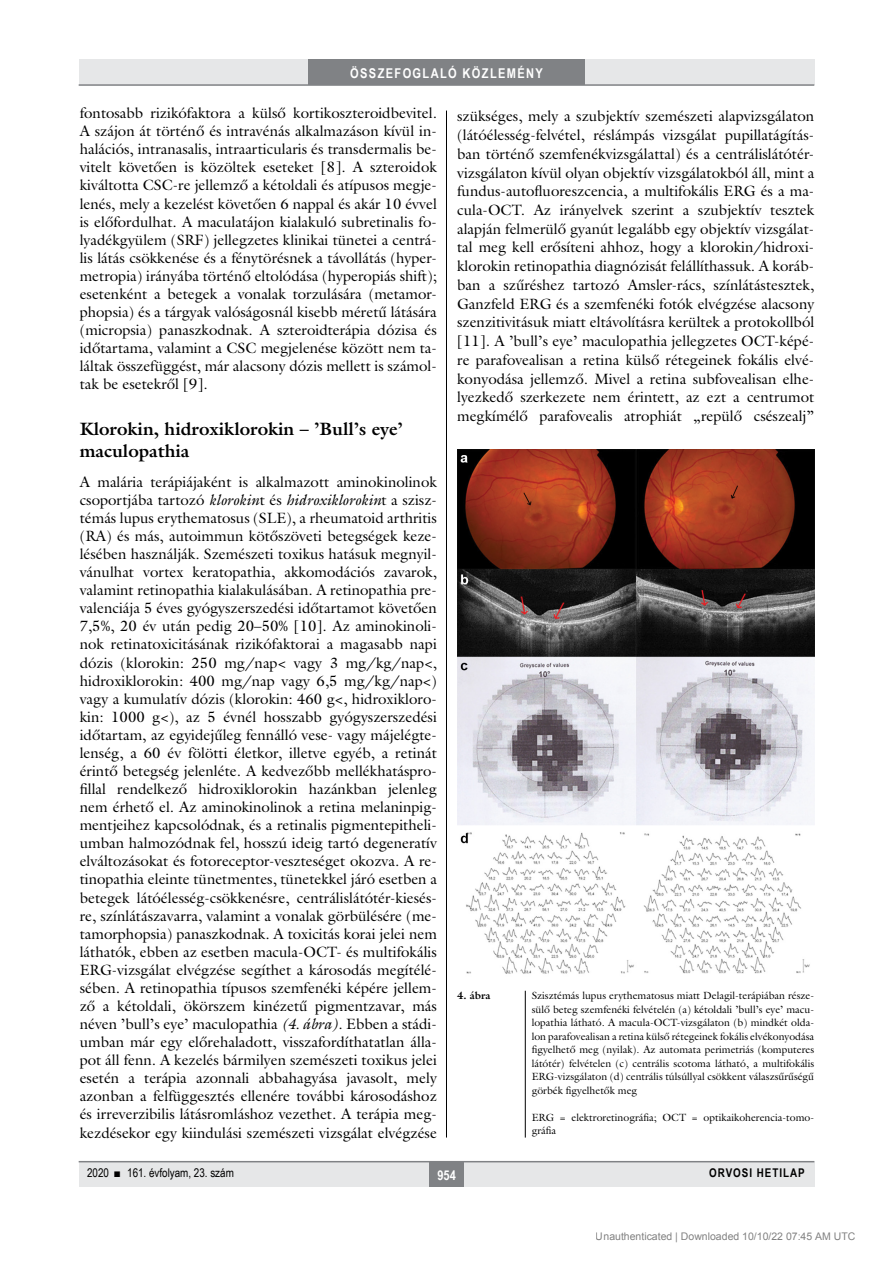
<style>
.page{position:relative;width:893px;height:1263px;background:#fff}
.page>*{position:absolute;margin:0;border:0;box-sizing:border-box;transform-origin:0 0}
.alcimbold{font:700 18px/21.6px "Galliard Reg";color:#000}
.Body_tompa{font:15px/18px "Galliard Reg";color:#000}
.Body_Text{font:15px/18px "Galliard Reg";color:#000;text-align:justify}
.t1{font:700 13.5px "Arial Narrow";letter-spacing:.1em;color:#fff}
.t2{font:12px "Arial Narrow";color:#000}
.t3{font:700 12px "Arial Narrow";letter-spacing:.08em;color:#000}
.kepalairas2{font:10.5px/13.5px "Galliard Reg";color:#000;text-align:justify}
.t4{font:10.5px "Arial";color:rgb(0 0 0/.5)}
.kepalairas1{font:700 10.5px "Galliard Reg";color:#000}
.s1{font-style:italic}
</style>
<div class="page">
<div style="left:79px;top:1161px;width:735px;height:25px;background:#e6e7e8"></div>
<hr style="left:79px;top:1161px;width:735px;height:1px;background:#808285">
<div style="left:430px;top:1161px;width:34px;height:25px;background:#808285"></div>
<div style="left:79px;top:60px;width:735px;height:25px;background:#e6e7e8"></div>
<div style="left:308px;top:60px;width:277px;height:25px;background:#808285"></div>
<hr style="left:79px;top:84px;width:735px;height:2px;background:#808285">
<hr style="left:446px;top:111px;width:1px;height:1026px;background:#000">
<img style="left:457px;top:450px;width:357px;height:524px">
<hr style="left:525px;top:991px;width:1px;height:146px;background:#000">
<p class="t1" style="left:350px;top:63px;width:194px">ÖSSZEFOGLALÓ KÖZLEMÉNY</p>
<p class="Body_Text" style="left:80px;top:104px;width:359px">fontosabb rizikófaktora a külső kortikoszteroidbevitel.<br>A szájon át történő és intravénás alkalmazáson kívül in&shy;halációs, intranasalis, intraarticularis és transdermalis be&shy;vitelt követően is közöltek eseteket [8]. A szteroidok kiváltotta CSC-re jellemző a kétoldali és atípusos megje&shy;lenés, mely a kezelést követően 6 nappal és akár 10 évvel is előfordulhat. A maculatájon kialakuló subretinalis fo&shy;lyadékgyülem (SRF) jellegzetes klinikai tünetei a centrá&shy;lis látás csökkenése és a fénytörésnek a távollátás (hyper&shy;metropia) irányába történő eltolódása (hyperopiás shift); esetenként a betegek a vonalak torzulására (metamor&shy;phopsia) és a tárgyak valóságosnál kisebb méretű látására (micropsia) panaszkodnak. A szteroidterápia dózisa és időtartama, valamint a CSC megjelenése között nem ta&shy;láltak összefüggést, már alacsony dózis mellett is számol&shy;tak be esetekről [9].</p>
<p class="alcimbold" style="left:80px;top:418px;width:325px">Klorokin, hidroxiklorokin – ’Bull’s eye’ maculopathia</p>
<p class="Body_tompa" style="left:80px;top:472px;width:359px">A malária terápiájaként is alkalmazott aminokinolinok csoportjába tartozó <span class="s1">klorokin</span>t és <span class="s1">hidroxiklorokin</span>t a szisz&shy;témás lupus erythematosus (SLE), a rheumatoid arthritis (RA) és más, autoimmun kötőszöveti betegségek keze&shy;lésében használják. Szemészeti toxikus hatásuk megnyil&shy;vánulhat vortex keratopathia, akkomodációs zavarok, valamint retinopathia kialakulásában. A retinopathia pre&shy;valenciája 5 éves gyógyszerszedési időtartamot követően 7,5%, 20 év után pedig 20–50% [10]. Az aminokinoli&shy;nok retinatoxicitásának rizikófaktorai a magasabb napi dózis (klorokin: 250 mg/nap&lt; vagy 3 mg/kg/nap&lt;, hidroxiklorokin: 400 mg/nap vagy 6,5 mg/kg/nap&lt;) vagy a kumulatív dózis (klorokin: 460 g&lt;, hidroxikloro&shy;kin: 1000 g&lt;), az 5 évnél hosszabb gyógyszerszedési időtartam, az egyidejűleg fennálló vese- vagy májelégte&shy;lenség, a 60 év fölötti életkor, illetve egyéb, a retinát érintő betegség jelenléte. A kedvezőbb mellékhatáspro&shy;fillal rendelkező hidroxiklorokin hazánkban jelenleg nem érhető el. Az aminokinolinok a retina melaninpig&shy;mentjeihez kapcsolódnak, és a retinalis pigmentepitheli&shy;umban halmozódnak fel, hosszú ideig tartó degeneratív elváltozásokat és fotoreceptor-veszteséget okozva. A re&shy;tinopathia eleinte tünetmentes, tünetekkel járó esetben a betegek látóélesség-csökkenésre, centrálislátótér-kiesés&shy;re, színlátászavarra, valamint a vonalak görbülésére (me&shy;tamorphopsia) panaszkodnak. A toxicitás korai jelei nem láthatók, ebben az esetben macula-OCT- és multifokális ERG-vizsgálat elvégzése segíthet a károsodás megítélé&shy;sében. A retinopathia típusos szemfenéki képére jellem&shy;ző a kétoldali, ökörszem kinézetű pigmentzavar, más néven ’bull’s eye’ maculopathia <span class="s1">(4. ábra)</span>. Ebben a stádi&shy;umban már egy előrehaladott, visszafordíthatatlan álla&shy;pot áll fenn. A kezelés bármilyen szemészeti toxikus jelei esetén a terápia azonnali abbahagyása javasolt, mely azonban a felfüggesztés ellenére további károsodáshoz és irreverzibilis látásromláshoz vezethet. A terápia meg&shy;kezdésekor egy kiindulási szemészeti vizsgálat elvégzése</p>
<p class="Body_tompa" style="left:457px;top:107px;width:359px;line-height:18.8px">szükséges, mely a szubjektív szemészeti alapvizsgálaton (látóélesség-felvétel, réslámpás vizsgálat pupillatágítás&shy;ban történő szemfenékvizsgálattal) és a centrálislátótér&shy;vizsgálaton kívül olyan objektív vizsgálatokból áll, mint a fundus-autofluoreszcencia, a multifokális ERG és a ma&shy;cula-OCT. Az irányelvek szerint a szubjektív tesztek alapján felmerülő gyanút legalább egy objektív vizsgálat&shy;tal meg kell erősíteni ahhoz, hogy a klorokin/hidroxi&shy;klorokin retinopathia diagnózisát felállíthassuk. A koráb&shy;ban a szűréshez tartozó Amsler-rács, színlátástesztek, Ganzfeld ERG és a szemfenéki fotók elvégzése alacsony szenzitivitásuk miatt eltávolításra kerültek a protokollból [11]. A ’bull’s eye’ maculopathia jellegzetes OCT-képé&shy;re parafovealisan a retina külső rétegeinek fokális elvé&shy;konyodása jellemző. Mivel a retina subfovealisan elhe&shy;lyezkedő szerkezete nem érintett, az ezt a centrumot megkímélő parafovealis atrophiát „repülő csészealj”</p>
<p class="kepalairas1" style="left:457px;top:989px;width:35px">4. ábra</p>
<p class="kepalairas2" style="left:532px;top:989px;width:284px">Szisztémás lupus erythematosus miatt Delagil-terápiában része&shy;sülő beteg szemfenéki felvételén (a) kétoldali ’bull’s eye’ macu&shy;lopathia látható. A macula-OCT-vizsgálaton (b) mindkét olda&shy;lon parafovealisan a retina külső rétegeinek fokális elvékonyodása figyelhető meg (nyilak). Az automata perimetriás (komputeres látótér) felvételen (c) centrális scotoma látható, a multifokális ERG-vizsgálaton (d) centrális túlsúllyal csökkent válaszsűrűségű görbék figyelhetők meg</p>
<p class="kepalairas2" style="left:532px;top:1110px;width:283px">ERG = elektroretinográfia; OCT = optikaikoherencia-tomo&shy;gráfia</p>
<p class="t2" style="left:87px;top:1164px;width:148px">2020 ■ 161. évfolyam, 23. szám</p>
<p class="t1" style="left:437px;top:1165px;width:20px">954</p>
<p class="t3" style="left:709px;top:1164px;width:97px">ORVOSI HETILAP</p>
<p class="t4" style="left:596px;top:1231px;width:261px">Unauthenticated | Downloaded 10/10/22 07:45 AM UTC</p>
</div>
